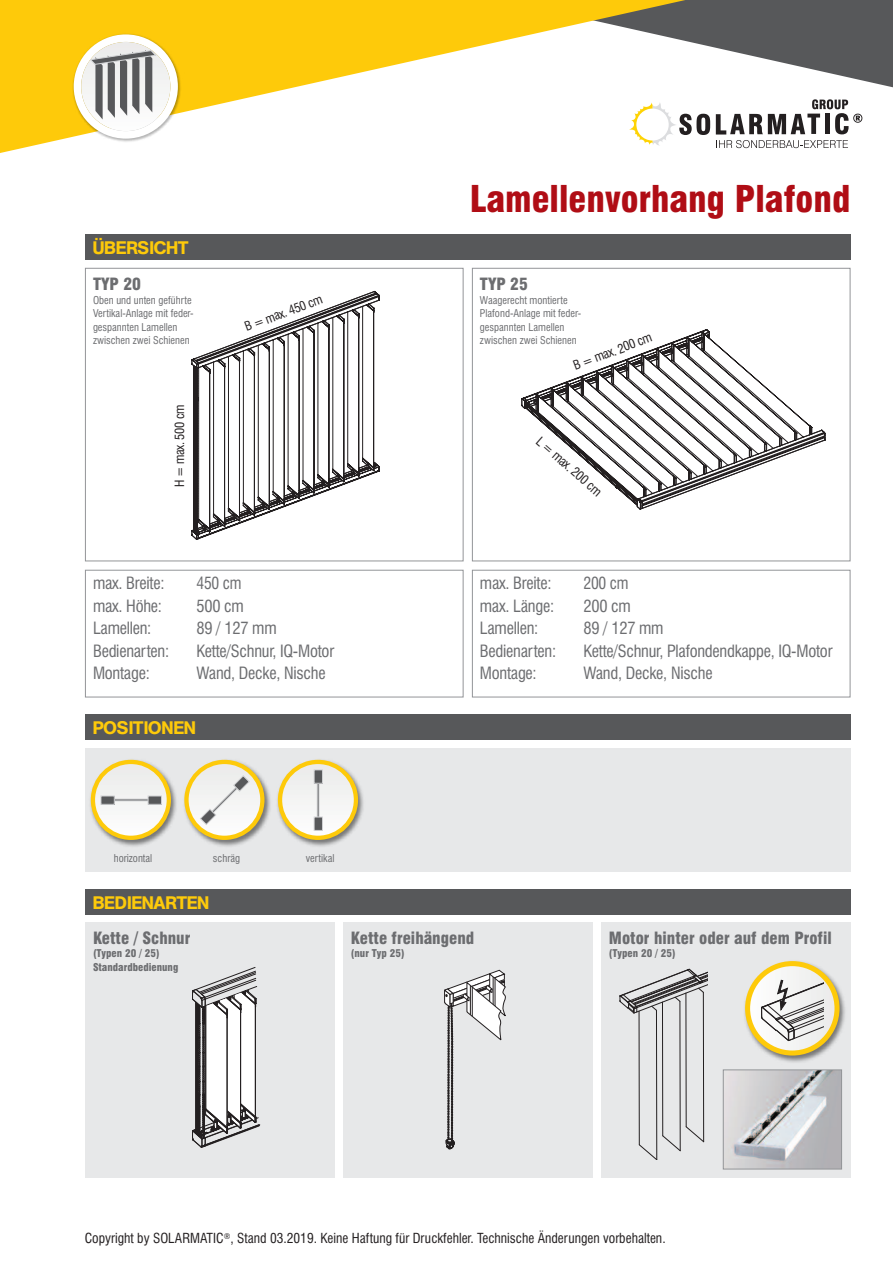
<style>
.page{position:relative;width:893px;height:1263px;background:#fff}
.page>*{position:absolute;margin:0;border:0;box-sizing:border-box;transform-origin:0 0}
.t1{font:900 condensed 36px "Swiss 721 BT";color:#b00d15}
.t2{font:18px "Agba Medium Normal";color:#feca0a}
.t3{font:condensed 16.5px "Swiss 721 BT";letter-spacing:-.015em;color:#6c6d70}
.t4{font:900 condensed 16.5px "Swiss 721 BT";color:#6c6d70}
.t5{font:condensed 16.5px "Swiss 721 BT";letter-spacing:-.015em;color:#6c6d70;scale:.95 1}
.t6{font:condensed 13.5px "Swiss 721 BT";color:#231f20}
.t7{font:condensed 12.6px "Swiss 721 BT";color:#231f20}
.t8{font:condensed 12.45px "Swiss 721 BT";letter-spacing:-.025em;color:#231f20}
.t9{font:condensed 10.5px/13.5px "Swiss 721 BT";color:#6c6d70}
.t10{font:900 condensed 10.5px/13.5px "Swiss 721 BT";color:#6c6d70}
</style>
<div class="page">
<svg style="left:748px;top:0;width:145px;height:88px"></svg>
<svg style="left:0;top:0;width:748px;height:153px"></svg>
<div style="left:85px;top:268px;width:378px;height:293px;border:1px solid #939598"></div>
<div style="left:472px;top:268px;width:378px;height:293px;border:1px solid #939598"></div>
<div style="left:85px;top:570px;width:378px;height:127px;border:1px solid #939598"></div>
<div style="left:472px;top:570px;width:378px;height:127px;border:1px solid #939598"></div>
<svg style="left:629px;top:102px;width:81px;height:43px"></svg>
<svg style="left:716px;top:99px;width:146px;height:49px"></svg>
<div style="left:85px;top:714px;width:765px;height:26px;background:#57585a"></div>
<div style="left:85px;top:748px;width:765px;height:124px;background:#e7e8e9"></div>
<div style="left:85px;top:234px;width:765px;height:25px;background:#57585a"></div>
<div style="left:85px;top:889px;width:765px;height:25px;background:#57585a"></div>
<div style="left:85px;top:923px;width:249px;height:255px;background:#e7e8e9"></div>
<div style="left:343px;top:923px;width:249px;height:255px;background:#e7e8e9"></div>
<div style="left:601px;top:923px;width:249px;height:255px;background:#e7e8e9"></div>
<img style="left:90px;top:759px;width:86px;height:88px">
<svg style="left:93px;top:762px;width:76px;height:76px"></svg>
<div style="left:91px;top:760px;width:80px;height:80px;border:4px solid #feca0a;border-radius:50%"></div>
<div style="left:114px;top:799px;width:35px;height:2px;border:1px solid #d1d2d4"></div>
<div style="left:148px;top:796px;width:13px;height:8px;background:#57585a"></div>
<div style="left:148px;top:796px;width:14px;height:8px;border:1px solid #d1d2d4"></div>
<div style="left:101px;top:796px;width:13px;height:8px;background:#57585a"></div>
<img style="left:176px;top:759px;width:94px;height:88px">
<svg style="left:186px;top:762px;width:76px;height:76px"></svg>
<div style="left:184px;top:760px;width:80px;height:80px;border:4px solid #feca0a;border-radius:50%"></div>
<svg style="left:200px;top:775px;width:49px;height:50px"></svg>
<img style="left:270px;top:759px;width:94px;height:88px">
<svg style="left:280px;top:762px;width:76px;height:76px"></svg>
<div style="left:278px;top:760px;width:80px;height:80px;border:4px solid #feca0a;border-radius:50%"></div>
<div style="left:317px;top:782px;width:2px;height:35px;border:1px solid #d1d2d4"></div>
<div style="left:314px;top:770px;width:8px;height:13px;background:#57585a"></div>
<div style="left:314px;top:770px;width:9px;height:13px;border:1px solid #d1d2d4"></div>
<div style="left:314px;top:817px;width:8px;height:13px;background:#57585a"></div>
<div style="left:314px;top:817px;width:9px;height:13px;border:1px solid #d1d2d4"></div>
<svg style="left:191px;top:290px;width:189px;height:250px"></svg>
<svg style="left:521px;top:329px;width:305px;height:181px"></svg>
<svg style="left:192px;top:967px;width:68px;height:181px"></svg>
<svg style="left:444px;top:969px;width:62px;height:180px"></svg>
<img style="left:69px;top:30px;width:116px;height:117px">
<svg style="left:74px;top:34px;width:104px;height:105px"></svg>
<hr style="left:639px;top:1011px;width:1px;height:134px;background:#231f20">
<svg style="left:639px;top:1126px;width:65px;height:34px"></svg>
<hr style="left:656px;top:1010px;width:1px;height:150px;background:#231f20">
<hr style="left:662px;top:1002px;width:1px;height:134px;background:#231f20">
<hr style="left:680px;top:1001px;width:1px;height:150px;background:#231f20">
<hr style="left:686px;top:993px;width:1px;height:134px;background:#231f20">
<hr style="left:703px;top:992px;width:1px;height:150px;background:#231f20">
<svg style="left:620px;top:968px;width:87px;height:45px"></svg>
<img style="left:744px;top:956px;width:107px;height:114px">
<svg style="left:748px;top:963px;width:89px;height:90px"></svg>
<div style="left:745px;top:961px;width:94px;height:94px;border:5px solid #feca0a;border-radius:50%"></div>
<svg style="left:761px;top:978px;width:62px;height:63px"></svg>
<img style="left:725px;top:1071px;width:115px;height:96px">
<div style="left:723px;top:1069px;width:119px;height:100px;border:1px solid #939598"></div>
<p class="t2" style="left:93px;top:237px;width:97px">ÜBERSICHT</p>
<p class="t4" style="left:93px;top:275px;width:50px">TYP 20</p>
<p class="t9" style="left:93px;top:294px;width:102px">Oben und unten geführte<br>Vertikal-Anlage mit feder&shy;gespannten Lamellen zwischen zwei Schienen</p>
<p class="t8" style="left:172px;top:487px;width:84px;rotate:-90deg">H = max. 500 cm</p>
<p class="t8" style="left:243px;top:320px;width:83px;rotate:-21deg">B = max. 450 cm</p>
<p class="t3" style="left:93px;top:574px;width:73px">max. Breite:</p>
<p class="t5" style="left:196px;top:574px;width:49px">450 cm</p>
<p class="t3" style="left:93px;top:596px;width:71px">max. Höhe:</p>
<p class="t3" style="left:196px;top:596px;width:49px">500 cm</p>
<p class="t3" style="left:93px;top:619px;width:60px">Lamellen:</p>
<p class="t3" style="left:196px;top:619px;width:82px">89 / 127 mm</p>
<p class="t3" style="left:93px;top:641px;width:78px">Bedienarten:</p>
<p class="t3" style="left:196px;top:641px;width:139px">Kette/Schnur, IQ-Motor</p>
<p class="t3" style="left:93px;top:664px;width:58px">Montage:</p>
<p class="t3" style="left:196px;top:664px;width:131px">Wand, Decke, Nische</p>
<p class="t2" style="left:93px;top:718px;width:105px">POSITIONEN</p>
<h1 class="t1" style="left:470px;top:179px;width:382px">Lamellenvorhang Plafond</h1>
<p class="t4" style="left:480px;top:275px;width:50px">TYP 25</p>
<p class="t9" style="left:480px;top:294px;width:103px">Waagerecht montierte<br>Plafond-Anlage mit feder&shy;gespannten Lamellen zwischen zwei Schienen</p>
<p class="t7" style="left:571px;top:359px;width:84px;rotate:-21deg">B = max. 200 cm</p>
<p class="t7" style="left:543px;top:434px;width:84px;rotate:41deg">L = max. 200 cm</p>
<p class="t3" style="left:480px;top:574px;width:73px">max. Breite:</p>
<p class="t5" style="left:583px;top:574px;width:49px">200 cm</p>
<p class="t3" style="left:480px;top:596px;width:76px">max. Länge:</p>
<p class="t3" style="left:583px;top:596px;width:49px">200 cm</p>
<p class="t3" style="left:480px;top:619px;width:60px">Lamellen:</p>
<p class="t3" style="left:583px;top:619px;width:82px">89 / 127 mm</p>
<p class="t3" style="left:480px;top:641px;width:78px">Bedienarten:</p>
<p class="t3" style="left:583px;top:641px;width:251px">Kette/Schnur, Plafondendkappe, IQ-Motor</p>
<p class="t3" style="left:480px;top:664px;width:58px">Montage:</p>
<p class="t3" style="left:583px;top:664px;width:131px">Wand, Decke, Nische</p>
<p class="t9" style="left:114px;top:852px;width:40px">horizontal</p>
<p class="t9" style="left:213px;top:852px;width:29px">schräg</p>
<p class="t9" style="left:306px;top:852px;width:30px">vertikal</p>
<p class="t2" style="left:93px;top:892px;width:118px">BEDIENARTEN</p>
<p class="t4" style="left:93px;top:928px;width:99px">Kette / Schnur</p>
<p class="t10" style="left:93px;top:947px;width:87px">(Typen 20 / 25)<br>Standardbedienung</p>
<p class="t4" style="left:351px;top:928px;width:125px">Kette freihängend</p>
<p class="t10" style="left:351px;top:947px;width:55px">(nur Typ 25)</p>
<p class="t4" style="left:609px;top:928px;width:224px">Motor hinter oder auf dem Profil</p>
<p class="t10" style="left:609px;top:947px;width:68px">(Typen 20 / 25)</p>
<p class="t6" style="left:85px;top:1231px;width:582px">Copyright by SOLARMATIC<sup>®</sup>, Stand 03.2019. Keine Haftung für Druckfehler. Technische Änderungen vorbehalten.</p>
</div>
